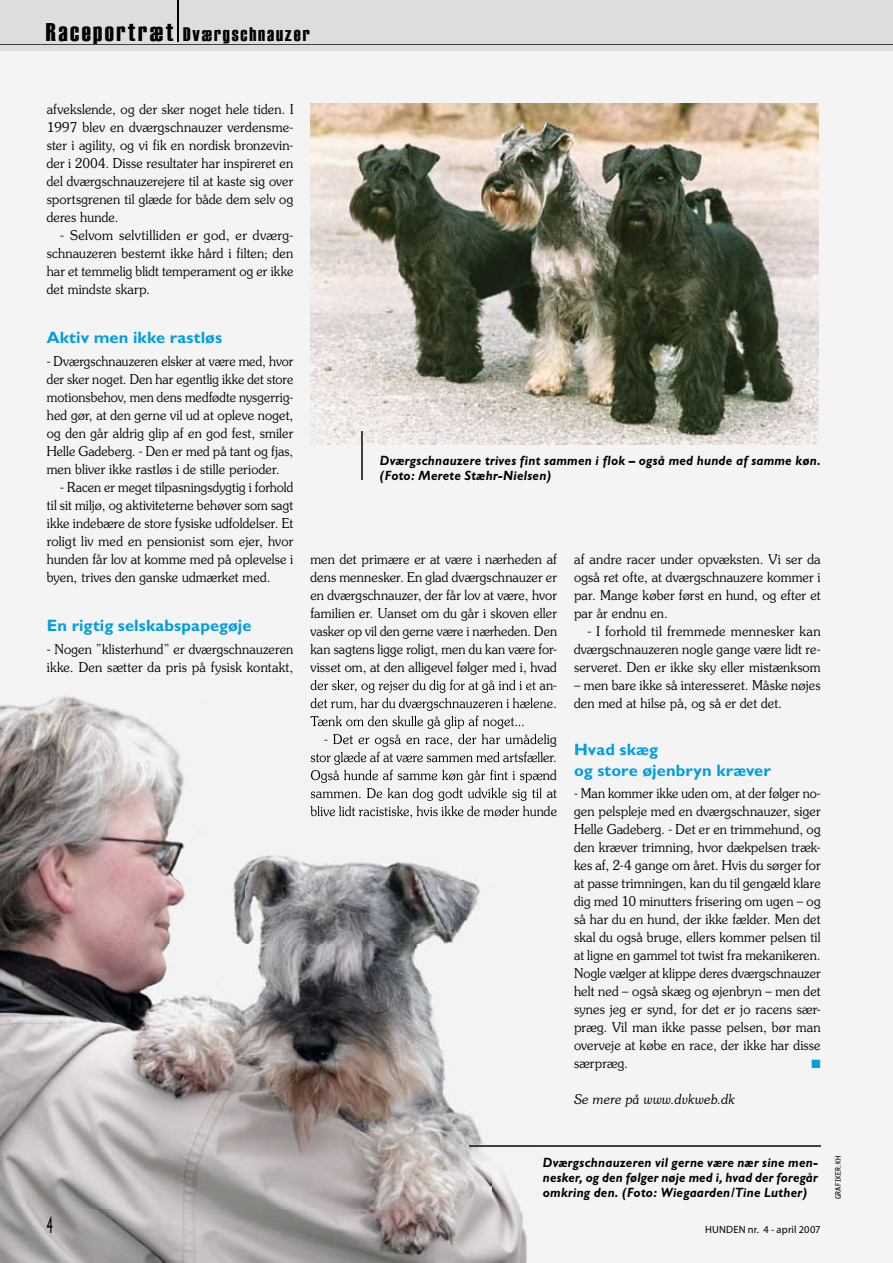
<style>
.page{position:relative;width:893px;height:1263px;background:#f4f4f4}
.page>*{position:absolute;margin:0;border:0;box-sizing:border-box;transform-origin:0 0}
.t1{font:24px "M Gill Sans";color:#000;scale:.5 1}
.t2{font:19.5px "Haettenschweiler";letter-spacing:.1em;color:#000}
.t3{font:700 16.5px/21px "M Gill Sans";letter-spacing:.01em;color:#009ee0}
.t4{font:300 13.5px/18px "Souvenir";letter-spacing:.01em;color:#000;text-align:justify;scale:.93 1}
.t5{font:300 13.5px/18px "Souvenir";letter-spacing:.01em;color:#000;text-align:justify;scale:.95 1}
.t6{font:300 13.5px/18px "Souvenir";letter-spacing:.01em;color:#000;text-align:justify;scale:.94 1}
.t7{font:300 13.5px/18px "Souvenir";letter-spacing:.01em;color:#000;text-align:justify}
.t8{font:italic 700 13.5px/15px "Gill Sans";letter-spacing:.02em;color:#000;scale:.95 1}
.t9{font:300 13.5px/18px "Souvenir";letter-spacing:.01em;color:#000;text-align:justify;scale:.96 1}
.t10{font:italic 300 13.5px "Souvenir";color:#000;scale:.95 1}
.t11{font:12px "Zapf Dingbats ITC";color:#009ee0}
.t12{font:10.5px "Myriad";letter-spacing:.015em;color:#000}
.t13{font:7.5px "Academia T";letter-spacing:.03em;color:#000}
.s1{font-size:25.5px}
</style>
<div class="page">
<div style="left:0;top:0;width:893px;height:50px;background:#dcdddf"></div>
<hr style="left:178px;top:0;width:1px;height:41px;background:#000">
<img style="left:310px;top:103px;width:509px;height:341px">
<img style="left:0;top:685px;width:536px;height:578px">
<img style="left:311px;top:679px;width:229px;height:14px">
<img style="left:311px;top:698px;width:228px;height:13px">
<img style="left:310px;top:715px;width:213px;height:14px">
<img style="left:324px;top:734px;width:216px;height:13px">
<img style="left:311px;top:751px;width:229px;height:14px">
<img style="left:311px;top:769px;width:229px;height:14px">
<img style="left:311px;top:788px;width:229px;height:13px">
<img style="left:310px;top:806px;width:230px;height:12px">
<hr style="left:361px;top:431px;width:2px;height:48px;background:#434039">
<hr style="left:469px;top:1145px;width:352px;height:2px;background:#434039">
<hr style="left:0;top:44px;width:893px;height:1px;background:#434039">
<h2 class="t2" style="left:46px;top:23px;width:265px"><span class="s1">Raceportræt</span> Dværgschnauzer</h2>
<p class="t5" style="left:47px;top:100px;width:261px">afvekslende, og der sker noget hele tiden. I 1997 blev en dværgschnauzer verdensme&shy;ster i agility, og vi fik en nordisk bronzevin&shy;der i 2004. Disse resultater har inspireret en del dværgschnauzerejere til at kaste sig over sportsgrenen til glæde for både dem selv og deres hunde.</p>
<p class="t7" style="left:47px;top:226px;width:248px;text-indent:13px">- Selvom selvtilliden er god, er dværg&shy;schnauzeren bestemt ikke hård i filten; den har et temmelig blidt temperament og er ikke det mindste skarp.</p>
<p class="t3" style="left:47px;top:327px;width:177px">Aktiv men ikke rastløs</p>
<p class="t6" style="left:47px;top:352px;width:264px">- Dværgschnauzeren elsker at være med, hvor der sker noget. Den har egentlig ikke det store motionsbehov, men dens medfødte nysgerrig&shy;hed gør, at den gerne vil ud at opleve noget, og den går aldrig glip af en god fest, smiler Helle Gadeberg. - Den er med på tant og fjas, men bliver ikke rastløs i de stille perioder.</p>
<p class="t4" style="left:47px;top:478px;width:267px;text-indent:13px">- Racen er meget tilpasningsdygtig i forhold til sit miljø, og aktiviteterne behøver som sagt ikke indebære de store fysiske udfoldelser. Et roligt liv med en pensionist som ejer, hvor hunden får lov at komme med på oplevelse i byen, trives den ganske udmærket med.</p>
<p class="t3" style="left:47px;top:615px;width:206px">En rigtig selskabspapegøje</p>
<p class="t5" style="left:47px;top:640px;width:261px">- Nogen ”klisterhund” er dværgschnauzeren ikke. Den sætter da pris på fysisk kontakt,</p>
<p class="t8" style="left:380px;top:453px;width:466px">Dværgschnauzere trives fint sammen i flok – også med hunde af samme køn. (Foto: Merete Stæhr-Nielsen)</p>
<p class="t5" style="left:310px;top:550px;width:261px">men det primære er at være i nærheden af dens mennesker. En glad dværgschnauzer er en dværgschnauzer, der får lov at være, hvor familien er. Uanset om du går i skoven eller vasker op vil den gerne være i nærheden. Den kan sagtens ligge roligt, men du kan være for&shy;visset om, at den alligevel følger med i, hvad</p>
<p class="t9" style="left:574px;top:550px;width:258px">af andre racer under opvæksten. Vi ser da også ret ofte, at dværgschnauzere kommer i par. Mange køber først en hund, og efter et par år endnu en.</p>
<p class="t7" style="left:574px;top:622px;width:248px;text-indent:14px">- I forhold til fremmede mennesker kan dværgschnauzeren nogle gange være lidt re&shy;serveret. Den er ikke sky eller mistænksom</p>
<p class="t5" style="left:574px;top:676px;width:261px">– men bare ikke så interesseret. Måske nøjes den med at hilse på, og så er det det.</p>
<p class="t3" style="left:574px;top:738px;width:198px">Hvad skæg<br>og store øjenbryn kræver</p>
<p class="t4" style="left:574px;top:784px;width:267px">- Man kommer ikke uden om, at der følger no&shy;gen pelspleje med en dværgschnauzer, siger Helle Gadeberg. - Det er en trimmehund, og den kræver trimning, hvor dækpelsen træk&shy;kes af, 2-4 gange om året. Hvis du sørger for at passe trimningen, kan du til gengæld klare dig med 10 minutters frisering om ugen – og så har du en hund, der ikke fælder. Men det skal du også bruge, ellers kommer pelsen til at ligne en gammel tot twist fra mekanikeren.<br>Nogle vælger at klippe deres dværgschnauzer helt ned – også skæg og øjenbryn – men det synes jeg er synd, for det er jo racens sær&shy;præg. Vil man ikke passe pelsen, bør man overveje at købe en race, der ikke har disse særpræg.</p>
<p class="t11" style="left:811px;top:1058px;width:11px">■</p>
<p class="t10" style="left:574px;top:1091px;width:171px">Se mere på www.dvkweb.dk</p>
<h1 class="t1" style="left:47px;top:1211px;width:13px">4</h1>
<p class="t8" style="left:543px;top:1155px;width:291px;text-align:justify">Dværgschnauzeren vil gerne være nær sine men&shy;nesker, og den følger nøje med i, hvad der foregår omkring den. (Foto: Wiegaarden/Tine Luther)</p>
<p class="t13" style="left:833px;top:1199px;width:45px;rotate:-90deg">GRAFIKER: KH</p>
<p class="t12" style="left:705px;top:1224px;width:117px">HUNDEN nr. 4 - april 2007</p>
</div>
